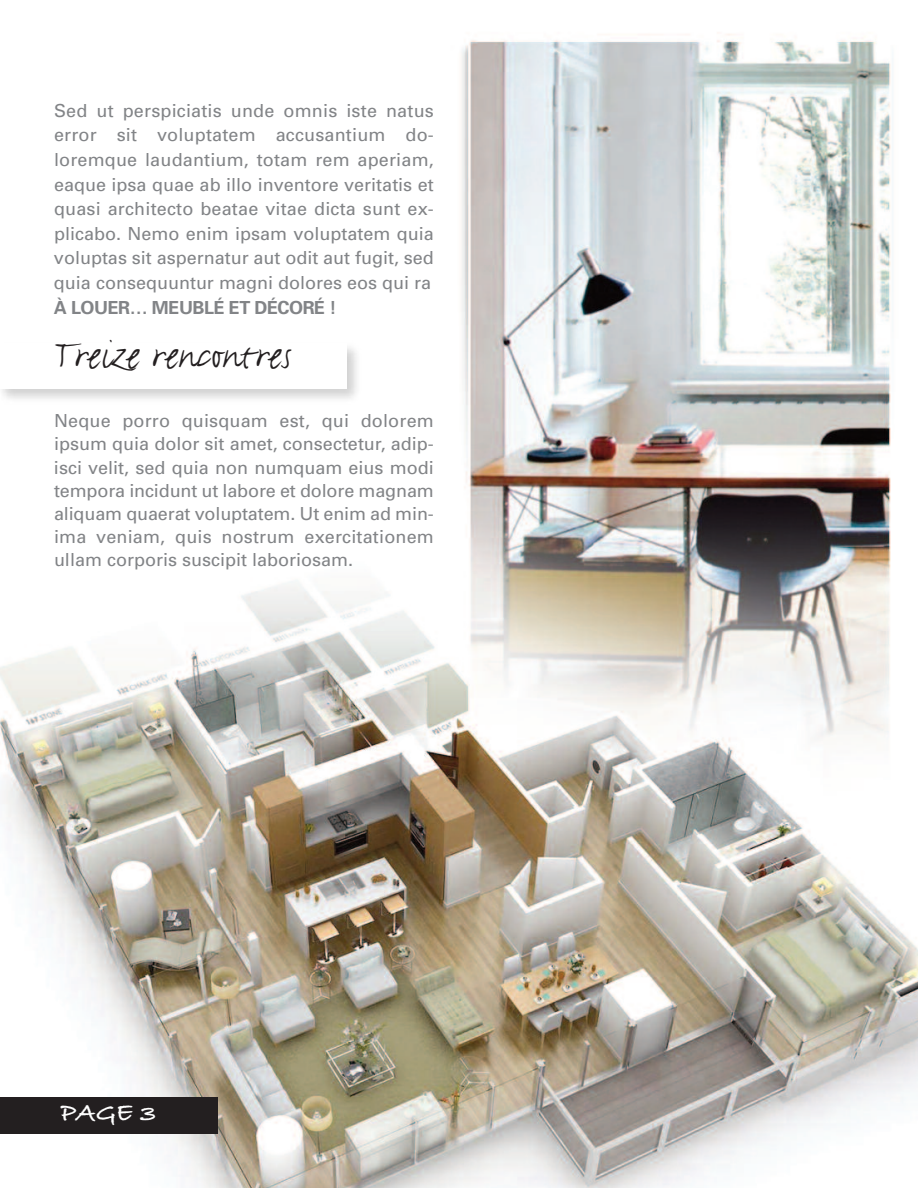
<style>
.page{position:relative;width:918px;height:1188px;background:#fff}
.page>*{position:absolute;margin:0;border:0;box-sizing:border-box;transform-origin:0 0}
.t1{font:45px "FF Justlefthand";color:#231f20}
.t2{font:700 27px "Bradley Hand ITCTT";color:#fff}
.t3{font:18px/24.6px "Univers";color:#828487;text-align:justify}
.t4{font:700 18px "Univers";letter-spacing:-.025em;color:#828487}
</style>
<div class="page">
<img style="left:0;top:34px;width:918px;height:1154px">
<div style="left:0;top:1097px;width:217px;height:37px;background:#231f20"></div>
<img style="left:0;top:337px;width:366px;height:71px">
<div style="left:0;top:343px;width:347px;height:46px;background:#fff"></div>
<p class="t3" style="left:54px;top:100px;width:381px">Sed ut perspiciatis unde omnis iste natus error sit voluptatem accusantium do&shy;loremque laudantium, totam rem aperiam, eaque ipsa quae ab illo inventore veritatis et quasi architecto beatae vitae dicta sunt ex&shy;plicabo. Nemo enim ipsam voluptatem quia voluptas sit aspernatur aut odit aut fugit, sed quia consequuntur magni dolores eos qui ra</p>
<p class="t4" style="left:54px;top:301px;width:284px">À LOUER… MEUBLÉ ET DÉCORÉ !</p>
<h1 class="t1" style="left:54px;top:324px;width:239px">Treize rencontres</h1>
<p class="t3" style="left:54px;top:411px;width:381px;line-height:23.1px">Neque porro quisquam est, qui dolorem ipsum quia dolor sit amet, consectetur, adip&shy;isci velit, sed quia non numquam eius modi tempora incidunt ut labore et dolore magnam aliquam quaerat voluptatem. Ut enim ad min&shy;ima veniam, quis nostrum exercitationem ullam corporis suscipit laboriosam.</p>
<h2 class="t2" style="left:61px;top:1092px;width:97px">PAGE 3</h2>
</div>
